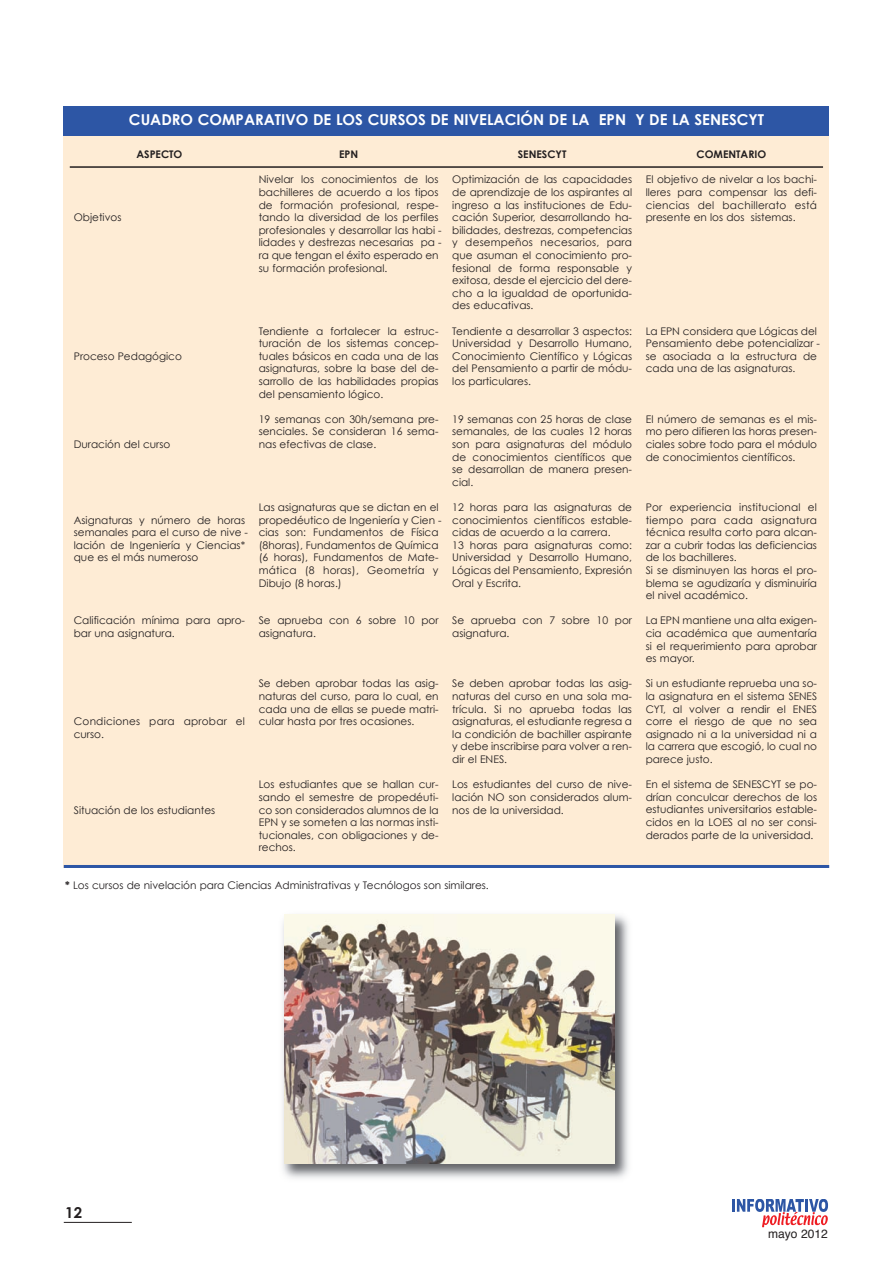
<style>
.page{position:relative;width:893px;height:1263px;background:#fff}
.page>*{position:absolute;margin:0;border:0;box-sizing:border-box;transform-origin:0 0}
.t1{font:700 15px "Century Gothic";color:#fff}
.t2{font:700 15px "Century Gothic";color:#231f20}
.t3{font:12px "Helvetica";color:#231f20}
.t4{font:10.5px/12.6px "Century Gothic";color:#231f20;text-align:justify}
.t5{font:10.5px/12.6px "Century Gothic";letter-spacing:.02em;color:#231f20}
.t6{font:700 10.5px "Century Gothic";color:#231f20}
.s1{font-weight:700}
</style>
<div class="page">
<div style="left:64px;top:106px;width:765px;height:761px;background:#feecd5"></div>
<div style="left:64px;top:106px;width:765px;height:30px;background:#2d56a5"></div>
<img style="left:282px;top:914px;width:347px;height:265px">
<img style="left:284px;top:915px;width:330px;height:248px">
<hr style="left:70px;top:166px;width:753px;height:2px;background:#231f20">
<hr style="left:64px;top:865px;width:765px;height:3px;background:#2d56a5">
<svg style="left:732px;top:1199px;width:96px;height:28px"></svg>
<hr style="left:64px;top:1222px;width:68px;height:1px;background:#231f20">
<h1 class="t1" style="left:129px;top:110px;width:637px">CUADRO COMPARATIVO DE LOS CURSOS DE NIVELACIÓN DE LA EPN Y DE LA SENESCYT</h1>
<p class="t6" style="left:136px;top:148px;width:47px">ASPECTO</p>
<p class="t4" style="left:74px;top:211px;width:49px">Objetivos</p>
<p class="t4" style="left:74px;top:349px;width:110px">Proceso Pedagógico</p>
<p class="t4" style="left:74px;top:438px;width:98px">Duración del curso</p>
<p class="t4" style="left:74px;top:513px;width:176px;text-align:left">Asignaturas y número de horas semanales para el curso de nive - lación de Ingeniería y Ciencias* que es el más numeroso</p>
<p class="t4" style="left:74px;top:614px;width:173px">Calificación mínima para apro&shy;bar una asignatura.</p>
<p class="t6" style="left:339px;top:148px;width:21px">EPN</p>
<p class="t4" style="left:259px;top:173px;width:184px;text-align:left">Nivelar los conocimientos de los bachilleres de acuerdo a los tipos de formación profesional, respe - tando la diversidad de los perfiles profesionales y desarrollar las habi - lidades y destrezas necesarias pa - ra que tengan el éxito esperado en su formación profesional.</p>
<p class="t4" style="left:259px;top:324px;width:181px">Tendiente a fortalecer la estruc&shy;turación de los sistemas concep&shy;tuales básicos en cada una de las asignaturas, sobre la base del de - sa rrollo de las habilidades pro pias del pensamiento lógico.</p>
<p class="t4" style="left:259px;top:412px;width:181px">19 semanas con 30h/semana pre - senciales. Se consideran 16 sema - nas efectivas de clase.</p>
<p class="t4" style="left:259px;top:501px;width:184px;text-align:left">Las asignaturas que se dictan en el propedéutico de Ingeniería y Cien - cias son: Fundamentos de Física (8horas), Fundamentos de Química (6 horas), Fundamentos de Mate - mática (8 horas), Geo metría y<br>Dibujo (8 horas.)</p>
<p class="t4" style="left:259px;top:614px;width:181px">Se aprueba con 6 sobre 10 por asignatura.</p>
<p class="t6" style="left:518px;top:148px;width:50px">SENESCYT</p>
<p class="t4" style="left:452px;top:173px;width:181px">Optimización de las capacidades de aprendizaje de los aspirantes al ingreso a las instituciones de Edu - cación Superior, desarrollando ha - bil idades, destrezas, competencias y desempeños necesarios, para que asuman el conocimiento pro&shy;fesional de forma responsable y exi tosa, desde el ejercicio del dere&shy;cho a la igualdad de oportunida - des educativas.</p>
<p class="t4" style="left:452px;top:324px;width:181px">Tendiente a desarrollar 3 aspectos:<br>Universidad y Desarrollo Humano, Conocimiento Científico y Lógicas del Pensamiento a partir de módu&shy;los particulares.</p>
<p class="t4" style="left:452px;top:412px;width:181px">19 semanas con 25 horas de clase semanales, de las cuales 12 horas son para asignaturas del módulo de conocimientos científicos que se desarrollan de manera presen&shy;cial.</p>
<p class="t4" style="left:452px;top:501px;width:181px;text-align:left">12 horas para las asignaturas de conocimientos científicos estable&shy;cidas de acuerdo a la carrera.<br>13 horas para asignaturas como:<br>Universidad y Desarrollo Humano,<br>Lógicas del Pensamiento, Expresión<br>Oral y Escrita.</p>
<p class="t4" style="left:452px;top:614px;width:181px">Se aprueba con 7 sobre 10 por asignatura.</p>
<p class="t5" style="left:74px;top:715px;width:173px">Condiciones para aprobar el curso.</p>
<p class="t4" style="left:74px;top:803px;width:143px">Situación de los estudiantes</p>
<p class="t4" style="left:259px;top:677px;width:181px">Se deben aprobar todas las asig&shy;naturas del curso, para lo cual, en cada una de ellas se puede matri - cular hasta por tres ocasiones.</p>
<p class="t4" style="left:259px;top:778px;width:181px">Los estudiantes que se hallan cur&shy;sando el semestre de propedéuti&shy;co son considerados alumnos de la EPN y se someten a las normas insti&shy;tucionales, con obligaciones y de - rechos.</p>
<p class="t4" style="left:452px;top:677px;width:181px">Se deben aprobar todas las asig&shy;naturas del curso en una sola ma - trícula. Si no aprueba todas las asig naturas, el estudiante regresa a la condición de bachiller aspirante y debe inscribirse para volver a ren - dir el ENES.</p>
<p class="t4" style="left:452px;top:778px;width:181px">Los estudiantes del curso de nive - lación NO son considerados alum&shy;nos de la universidad.</p>
<p class="t4" style="left:65px;top:878px;width:425px"><span class="s1">*</span> Los cursos de nivelación para Ciencias Administrativas y Tecnólogos son similares.</p>
<p class="t6" style="left:696px;top:148px;width:71px">COMENTARIO</p>
<p class="t4" style="left:646px;top:173px;width:173px">El objetivo de nivelar a los ba chi - lleres para compensar las defi&shy;ciencias del bachillerato está presente en los dos sistemas.</p>
<p class="t4" style="left:646px;top:324px;width:176px;text-align:left">La EPN considera que Lógicas del<br>Pensamiento debe potencia li zar - se asociada a la estructura de cada una de las asignaturas.</p>
<p class="t4" style="left:646px;top:412px;width:173px">El número de semanas es el mis - mo pero difieren las horas presen&shy;ciales sobre todo para el módulo de conocimientos científicos.</p>
<p class="t4" style="left:646px;top:501px;width:173px;text-align:left">Por experiencia institucional el tiempo para cada asignatura técnica resulta corto para alcan&shy;zar a cubrir todas las deficiencias de los bachilleres.<br>Si se disminuyen las horas el pro - blema se agudizaría y disminuiría el nivel académico.</p>
<p class="t4" style="left:646px;top:614px;width:173px">La EPN mantiene una alta exigen&shy;cia académica que aumentaría si el requerimiento para aprobar es mayor.</p>
<p class="t4" style="left:646px;top:677px;width:173px">Si un estudiante reprueba una so - la asignatura en el sistema SENES CYT, al volver a rendir el ENES corre el riesgo de que no sea asig nado ni a la universidad ni a la carrera que escogió, lo cual no parece justo.</p>
<p class="t4" style="left:646px;top:778px;width:173px">En el sistema de SENESCYT se po - drían conculcar derechos de los estudiantes universitarios esta ble - cidos en la LOES al no ser consi - derados parte de la universidad.</p>
<h1 class="t2" style="left:65px;top:1203px;width:18px">12</h1>
<p class="t3" style="left:768px;top:1228px;width:61px">mayo 2012</p>
</div>
